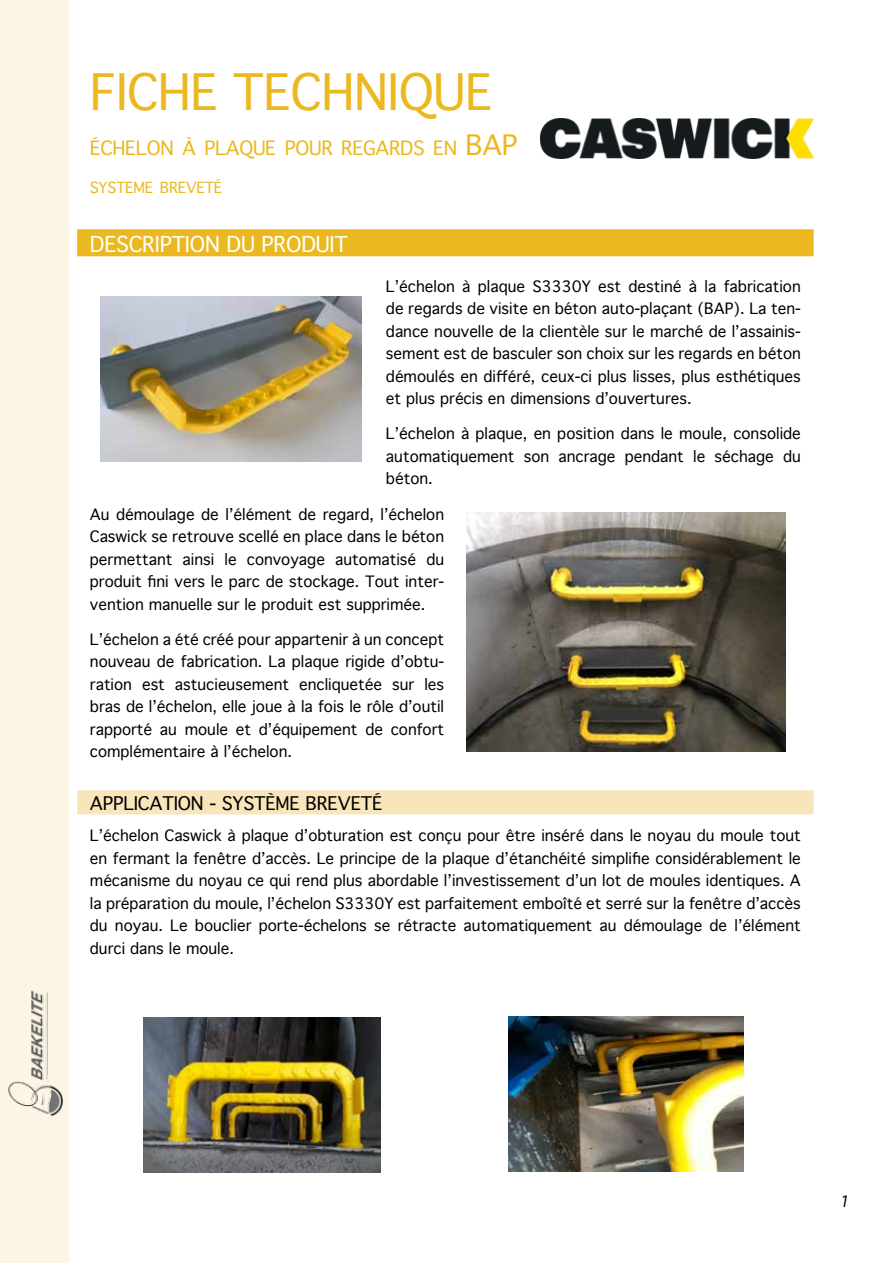
<style>
.page{position:relative;width:893px;height:1263px;background:#fff}
.page>*{position:absolute;margin:0;border:0;box-sizing:border-box;transform-origin:0 0}
.t1{font:48px "Geneva";letter-spacing:-.01em;color:#ebb81f}
.t2{font:21px "Geneva";letter-spacing:-.01em;color:#fff}
.t3{font:18.9px "Geneva";letter-spacing:-.015em;color:#ebb81f}
.t4{font:18px "Geneva";letter-spacing:-.01em;color:#000}
.t5{font:15px/22.5px "Geneva";color:#000;text-align:justify}
.t6{font:italic 15px "Geneva";color:#000}
.t7{font:14.7px "Geneva";letter-spacing:-.015em;color:#ebb81f}
.s1{font-size:27px}
</style>
<div class="page">
<div style="left:0;top:0;width:69px;height:1263px;background:#fcf4e4"></div>
<img style="left:8px;top:990px;width:55px;height:126px">
<div style="left:77px;top:229px;width:737px;height:27px;background:#ebb81f"></div>
<div style="left:77px;top:790px;width:737px;height:24px;background:#f8e5ba"></div>
<img style="left:100px;top:297px;width:261px;height:165px">
<img style="left:467px;top:512px;width:319px;height:240px">
<img style="left:509px;top:1016px;width:235px;height:155px">
<img style="left:540px;top:119px;width:274px;height:40px">
<img style="left:144px;top:1017px;width:237px;height:155px">
<h1 class="t1" style="left:90px;top:65px;width:404px">FICHE TECHNIQUE</h1>
<p class="t3" style="left:90px;top:138px;width:23px">ÉCHE</p>
<p class="t3" style="left:136px;top:138px;width:117px">LON À PLAQUE</p>
<p class="t3" style="left:285px;top:138px;width:216px">POUR REGARDS EN <span class="s1">BAP</span></p>
<p class="t7" style="left:90px;top:180px;width:134px">SYSTE ME BREVETÉ</p>
<h2 class="t2" style="left:90px;top:232px;width:260px">DESCRIPTION DU PRODUIT</h2>
<p class="t5" style="left:386px;top:275px;width:416px">L’échelon à plaque S3330Y est destiné à la fabrication de regards de visite en béton auto-plaçant (BAP). La ten&shy;dance nouvelle de la clientèle sur le marché de l’assainis&shy;sement est de basculer son choix sur les regards en béton démoulés en différé, ceux-ci plus lisses, plus esthétiques et plus précis en dimensions d’ouvertures.</p>
<p class="t5" style="left:386px;top:423px;width:416px">L’échelon à plaque, en position dans le moule, consolide automatiquement son ancrage pendant le séchage du béton.</p>
<p class="t5" style="left:90px;top:503px;width:356px">Au démoulage de l’élément de regard, l’échelon Caswick se retrouve scellé en place dans le béton permettant ainsi le convoyage automatisé du produit fini vers le parc de stockage. Tout inter&shy;vention manuelle sur le produit est supprimée.</p>
<p class="t5" style="left:90px;top:628px;width:356px">L’échelon a été créé pour appartenir à un concept nouveau de fabrication. La plaque rigide d’obtu&shy;ration est astucieusement encliquetée sur les bras de l’échelon, elle joue à la fois le rôle d’outil rapporté au moule et d’équipement de confort complémentaire à l’échelon.</p>
<p class="t4" style="left:90px;top:793px;width:294px">APPLICATION - SYSTÈME BREVETÉ</p>
<p class="t5" style="left:90px;top:825px;width:712px">L’échelon Caswick à plaque d’obturation est conçu pour être inséré dans le noyau du moule tout en fermant la fenêtre d’accès. Le principe de la plaque d’étanchéité simplifie considérablement le mécanisme du noyau ce qui rend plus abordable l’investissement d’un lot de moules identiques. A la préparation du moule, l’échelon S3330Y est parfaitement emboîté et serré sur la fenêtre d’accès du noyau. Le bouclier porte-échelons se rétracte automatiquement au démoulage de l’élément durci dans le moule.</p>
<p class="t6" style="left:839px;top:1193px;width:16px">1</p>
</div>
